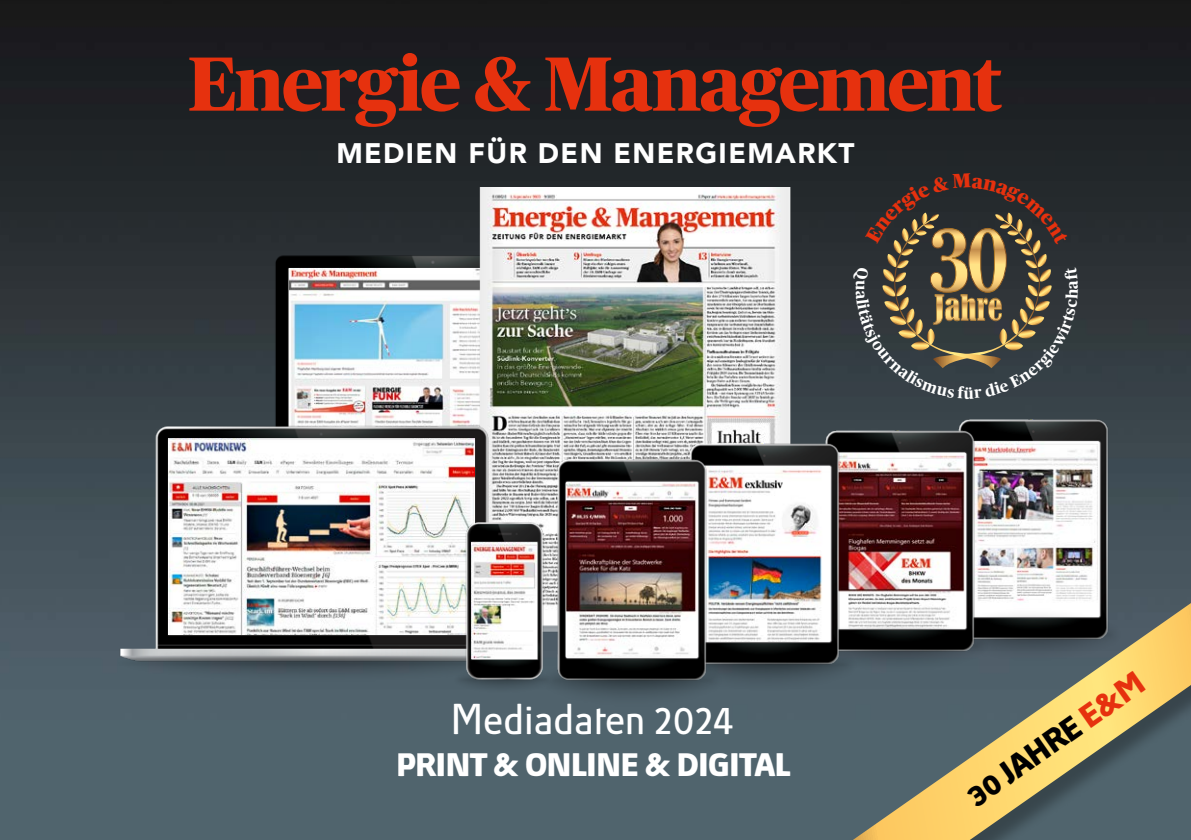
<style>
.page{position:relative;width:1191px;height:840px;background:#fff}
.page>*{position:absolute;margin:0;border:0;box-sizing:border-box;transform-origin:0 0}
.t1{font:40px "Absolut Pro EM";color:#fff}
.t2{font:700 30px "Absolut Pro EM";letter-spacing:-.005em;color:#fff;scale:1.1 1}
.t3{font:700 30px "Absolut Pro EM";color:#000;scale:1.1 1}
.t4{font:900 28px "Avenir LT Std";letter-spacing:.05em;color:#fff}
.s1{color:#e6310e}
</style>
<div class="page">
<img style="left:0;top:0;width:1191px;height:839px">
<img style="left:1007px;top:384px;width:134px;height:156px">
<img style="left:1007px;top:441px;width:92px;height:99px">
<img style="left:274px;top:242px;width:152px;height:130px">
<img style="left:289px;top:268px;width:137px;height:104px">
<img style="left:426px;top:187px;width:410px;height:500px">
<svg style="left:189px;top:53px;width:812px;height:74px;background:#60251b"></svg>
<img style="left:792px;top:395px;width:215px;height:145px">
<img style="left:872px;top:452px;width:93px;height:88px">
<img style="left:657px;top:408px;width:215px;height:132px">
<img style="left:739px;top:465px;width:91px;height:172px">
<svg style="left:674px;top:636px;width:186px;height:56px;background:#40484d"></svg>
<img style="left:530px;top:425px;width:209px;height:264px">
<img style="left:566px;top:482px;width:131px;height:175px">
<svg style="left:539px;top:651px;width:186px;height:57px;background:#3e474b"></svg>
<img style="left:112px;top:372px;width:418px;height:299px">
<img style="left:169px;top:438px;width:305px;height:196px">
<svg style="left:117px;top:642px;width:408px;height:41px;background:#60696e"></svg>
<img style="left:454px;top:495px;width:100px;height:187px">
<img style="left:471px;top:542px;width:66px;height:116px">
<svg style="left:452px;top:663px;width:100px;height:31px;background:#323c41"></svg>
<div style="left:795px;top:540px;width:396px;height:299px;background:#000;opacity:.3"></div>
<svg style="left:853px;top:602px;width:338px;height:237px;background:#85846c"></svg>
<svg style="left:853px;top:173px;width:225px;height:225px;background:#49473e"></svg>
<p class="t4" style="left:336px;top:136px;width:520px">MEDIEN FÜR DEN ENERGIEMARKT</p>
<h1 class="t1" style="left:454px;top:696px;width:284px">Mediadaten 2024</h1>
<p class="t2" style="left:398px;top:747px;width:360px">PRINT &amp; ONLINE &amp; DIGITAL</p>
<p class="t3" style="left:962px;top:783px;width:190px;rotate:-35deg">30 JAHRE <span class="s1">E&amp;M</span></p>
</div>
